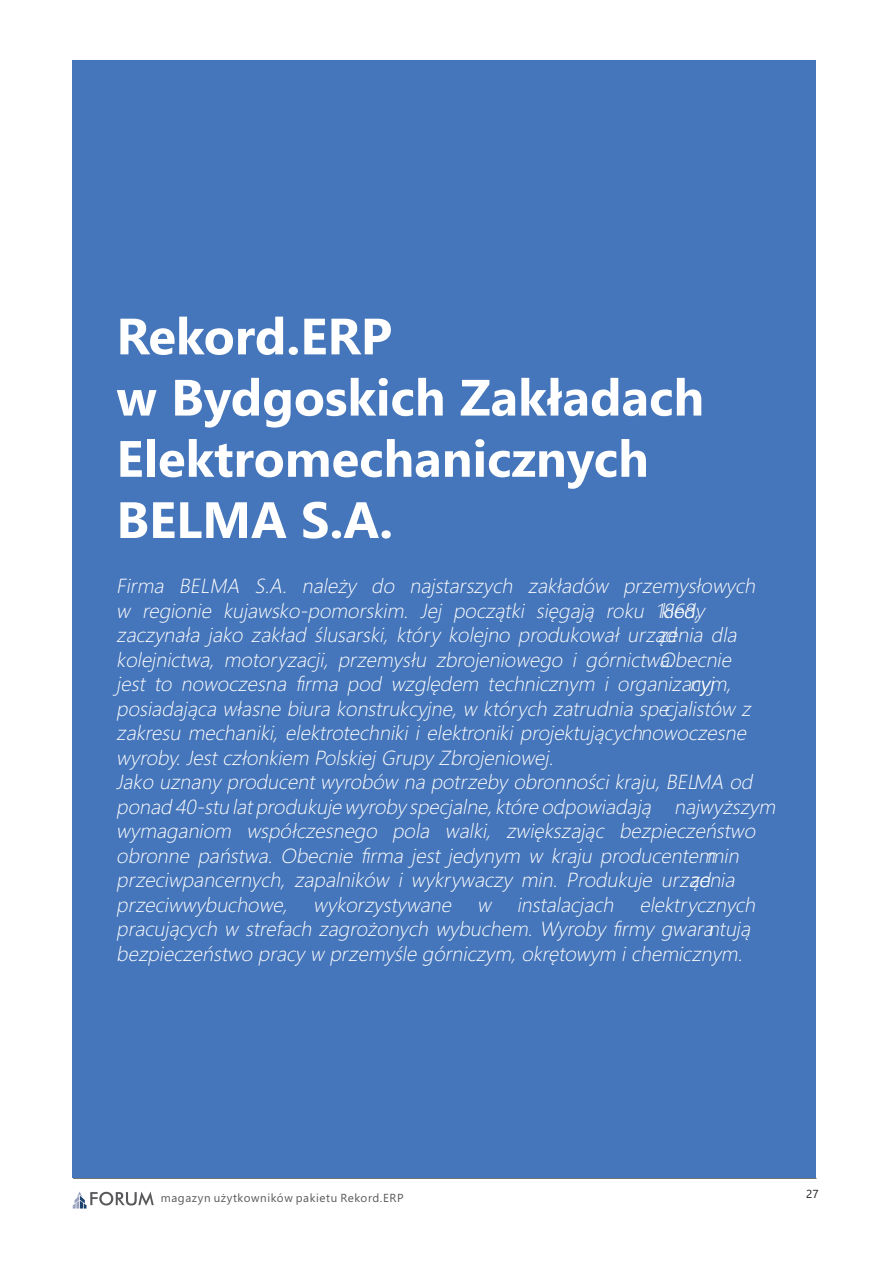
<style>
.page{position:relative;width:893px;height:1263px;background:#fff}
.page>*{position:absolute;margin:0;border:0;box-sizing:border-box;transform-origin:0 0}
.t1{font:700 51px/61.2px "Segoe UI";color:#fff}
.t2{font:italic 300 20.4px/24.5px "Segoe UI";color:#fff}
.t3{font:11.7px "Segoe UI";letter-spacing:.05em;color:#59595c}
.t4{font:11.7px "Segoe UI";color:#201f20}
</style>
<div class="page">
<svg style="left:73px;top:1191px;width:81px;height:17px"></svg>
<hr style="left:73px;top:1178px;width:744px;height:1px;background:#59595c">
<div style="left:73px;top:60px;width:743px;height:1118px;background:#4575ba"></div>
<h1 class="t1" style="left:116px;top:311px;width:589px">Rekord.ERP<br>w Bydgoskich Zakładach<br>Elektromechanicznych<br>BELMA S.A.</h1>
<p class="t2" style="left:116px;top:576px;width:664px">Firma BELMA S.A. należy do najstarszych zakładów przemysłowych w regionie kujawsko-pomorskim. Jej początki sięgają roku 1k8ie6d8,y zaczynała jako zakład ślusarski, który kolejno produkował urzązdenia dla kolej nictwa, motoryzacji, przemysłu zbrojeniowego i górnictwaO.becnie<br>jest to nowoczesna firma pod względem technicznym i organizancyjm, posiadająca własne biura konstrukcyjne, w których zatrudnia specjalistów z zakresu mechaniki, elektrotechniki i elektroniki projektującychnowoczesne wyroby. Jest członkiem Polskiej Grupy Zbrojeniowej.<br>Jako uznany producent wyrobów na potrzeby obronności kraju, BELMA od ponad 40-stu latprodukuje wyroby specjalne,które odpowiadają najwyższym wymaganiom współczesnego pola walki, zwiększając bezpieczeństwo obronne państwa. Obecnie firma jest jedynym w kraju producentemmin przeciwpancernych, zapalników i wykrywaczy min. Produkuje urzązdenia przeciwwybuchowe, wykorzystywane w instalacjach elektrycznych pracujących w strefach zagrożonych wybuchem. Wyroby firmy gwarantują bezpieczeństwo pracy w przemyśle górniczym, okrętowym i chemicznym.</p>
<p class="t3" style="left:161px;top:1193px;width:244px">magazyn użytkowników pakietu Rekord.ERP</p>
<p class="t4" style="left:806px;top:1189px;width:14px">27</p>
</div>
